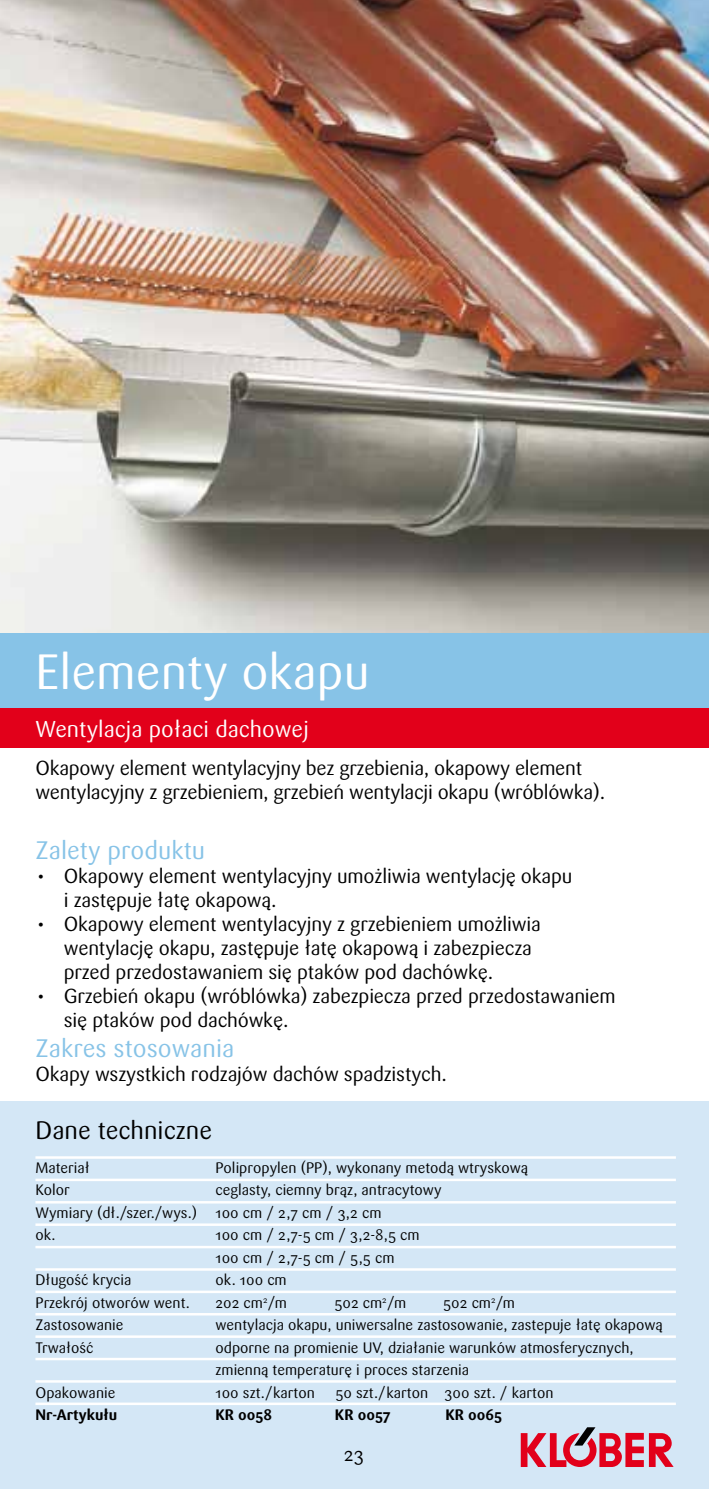
<style>
.page{position:relative;width:709px;height:1489px;background:#fff}
.page>*{position:absolute;margin:0;border:0;box-sizing:border-box;transform-origin:0 0}
.t1{font:49px "Sari Pl";color:#fff}
.t2{font:25px "Sari Pl";color:#87c3e7}
.t3{font:25px "Sari Pl";color:#000}
.t4{font:22.75px "Sari Pl";color:#fff}
.t5{font:20px/24px "Sari Pl";letter-spacing:-.01em;color:#000}
.t6{font:19.25px "Sari Pl";color:#000}
.t7{font:15px/22.5px "Sari Pl";color:#000}
.t8{font:700 15px "Sari Pl";color:#000}
</style>
<div class="page">
<img style="left:0;top:0;width:709px;height:633px">
<div style="left:0;top:633px;width:709px;height:75px;background:#87c3e7"></div>
<div style="left:1px;top:708px;width:708px;height:39px;background:#e2001a"></div>
<div style="left:0;top:1101px;width:709px;height:387px;background:#d4e7f6"></div>
<hr style="left:35px;top:1156px;width:641px;height:2px;background:#fff">
<hr style="left:35px;top:1178px;width:641px;height:3px;background:#fff">
<hr style="left:35px;top:1200px;width:641px;height:3px;background:#fff">
<hr style="left:35px;top:1223px;width:641px;height:2px;background:#fff">
<hr style="left:35px;top:1245px;width:641px;height:3px;background:#fff">
<hr style="left:35px;top:1268px;width:641px;height:2px;background:#fff">
<hr style="left:35px;top:1290px;width:641px;height:2px;background:#fff">
<hr style="left:35px;top:1312px;width:641px;height:3px;background:#fff">
<hr style="left:35px;top:1357px;width:641px;height:3px;background:#fff">
<hr style="left:35px;top:1335px;width:641px;height:2px;background:#fff">
<hr style="left:35px;top:1379px;width:641px;height:3px;background:#fff">
<hr style="left:35px;top:1402px;width:641px;height:2px;background:#fff">
<svg style="left:521px;top:1427px;width:152px;height:39px"></svg>
<h1 class="t1" style="left:35px;top:643px;width:336px">Elementy okapu</h1>
<h3 class="t4" style="left:35px;top:715px;width:275px">Wentylacja połaci dachowej</h3>
<h3 class="t5" style="left:35px;top:756px;width:571px">Okapowy element wentylacyjny bez grzebienia, okapowy element wentylacyjny z grzebieniem, grzebień wentylacji okapu (wróblówka).</h3>
<h2 class="t2" style="left:35px;top:836px;width:171px">Zalety produktu</h2>
<h3 class="t5" style="left:64px;top:864px;width:510px;text-indent:-28px">• Okapowy element wentylacyjny umożliwia wentylację okapu i zastępuje łatę okapową.</h3>
<h3 class="t5" style="left:64px;top:912px;width:478px;text-indent:-28px">• Okapowy element wentylacyjny z grzebieniem umożliwia wentylację okapu, zastępuje łatę okapową i zabezpiecza przed przedostawaniem się ptaków pod dachówkę.</h3>
<h3 class="t5" style="left:64px;top:984px;width:553px;text-indent:-28px">• Grzebień okapu (wróblówka) zabezpiecza przed przedostawaniem się ptaków pod dachówkę.</h3>
<h2 class="t2" style="left:35px;top:1034px;width:200px">Zakres stosowania</h2>
<h3 class="t5" style="left:35px;top:1062px;width:413px">Okapy wszystkich rodzajów dachów spadzistych.</h3>
<h2 class="t3" style="left:35px;top:1115px;width:178px">Dane techniczne</h2>
<p class="t7" style="left:35px;top:1156px;width:56px">Materiał</p>
<p class="t7" style="left:215px;top:1156px;width:314px">Polipropylen (PP), wykonany metodą wtryskową</p>
<p class="t7" style="left:35px;top:1178px;width:36px">Kolor</p>
<p class="t7" style="left:35px;top:1178px;width:407px;text-indent:180px">ceglasty, ciemny brąz, antracytowy<br>Wymiary (dł./szer./wys.) 100 cm / 2,7 cm / 3,2 cm<br>ok.</p>
<p class="t7" style="left:215px;top:1223px;width:206px">100 cm / 2,7-5 cm / 3,2-8,5 cm<br>100 cm / 2,7-5 cm / 5,5 cm</p>
<p class="t7" style="left:35px;top:1268px;width:98px">Długość krycia</p>
<p class="t7" style="left:215px;top:1268px;width:73px">ok. 100 cm</p>
<p class="t7" style="left:35px;top:1291px;width:156px">Przekrój otworów went.</p>
<p class="t7" style="left:215px;top:1291px;width:73px">202 cm<sup>2</sup>/m</p>
<p class="t7" style="left:334px;top:1291px;width:73px">502 cm<sup>2</sup>/m</p>
<p class="t7" style="left:443px;top:1291px;width:73px">502 cm<sup>2</sup>/m</p>
<p class="t7" style="left:35px;top:1313px;width:90px">Zastosowanie</p>
<p class="t7" style="left:215px;top:1313px;width:449px">wentylacja okapu, uniwersalne zastosowanie, zastepuje łatę okapową</p>
<p class="t7" style="left:35px;top:1336px;width:60px">Trwałość</p>
<p class="t7" style="left:215px;top:1336px;width:419px">odporne na promienie UV, działanie warunków atmosferycznych, zmienną temperaturę i proces starzenia</p>
<p class="t7" style="left:35px;top:1381px;width:81px">Opakowanie</p>
<p class="t7" style="left:215px;top:1381px;width:101px">100 szt./karton</p>
<p class="t7" style="left:335px;top:1381px;width:219px">50 szt./karton 300 szt. / karton</p>
<p class="t8" style="left:35px;top:1405px;width:83px">Nr-Artykułu</p>
<p class="t8" style="left:215px;top:1405px;width:58px">KR 0058</p>
<p class="t8" style="left:335px;top:1405px;width:57px">KR 0057</p>
<p class="t8" style="left:445px;top:1405px;width:58px">KR 0065</p>
<p class="t6" style="left:344px;top:1442px;width:22px">23</p>
</div>
